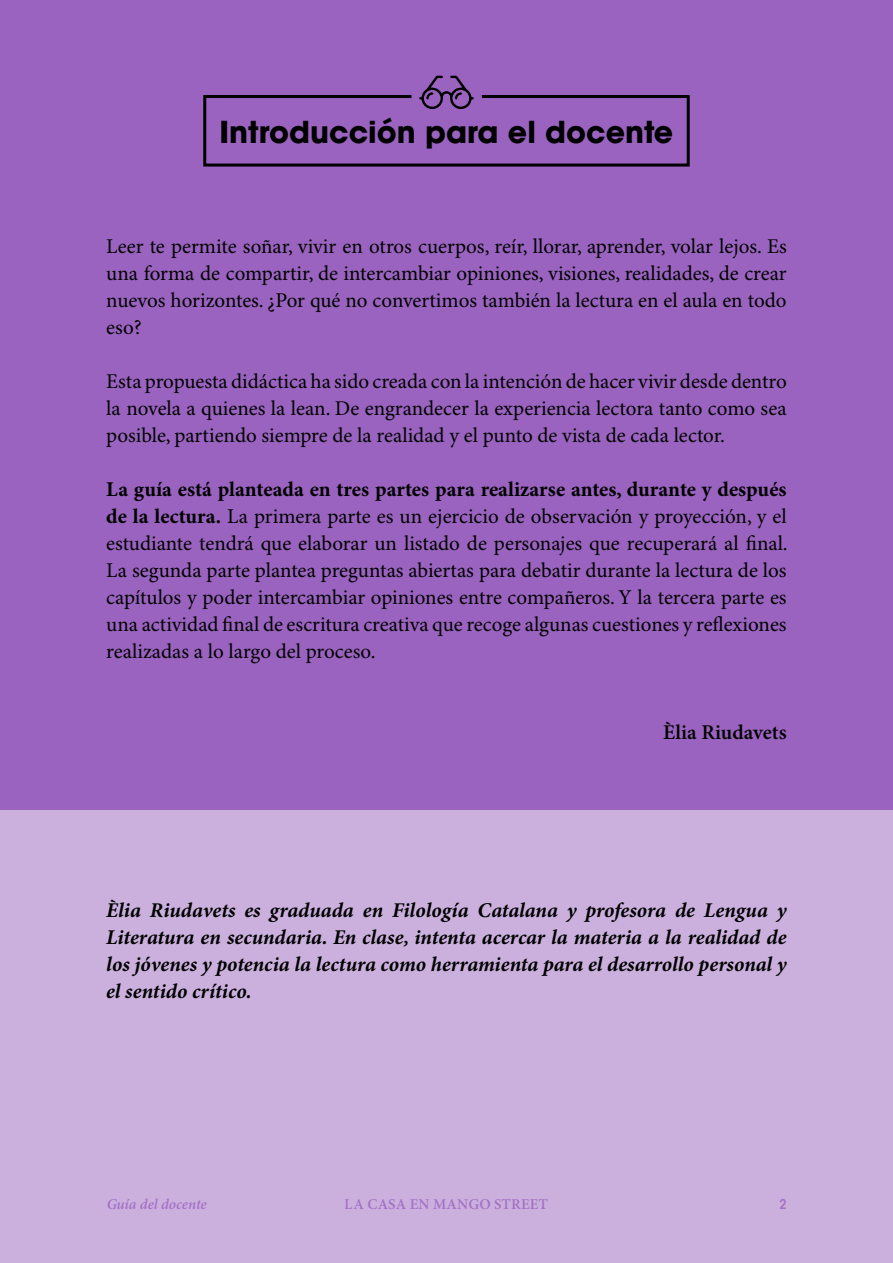
<style>
.page{position:relative;width:893px;height:1263px;background:#9963bf}
.page>*{position:absolute;margin:0;border:0;box-sizing:border-box;transform-origin:0 0}
.t1{font:700 30px "ITC Avant Garde Std";color:#000}
.t2{font:21px/27px "Minion Pro";color:#000;text-align:justify}
.t3{font:italic 700 21px/27px "Minion Pro";color:#000;text-align:justify}
.t4{font:600 21px "Minion Pro";color:#000}
.t5{font:600 15px "Minion Pro";letter-spacing:.01em;color:#9963bf}
.t6{font:italic 600 15px "Minion Pro";letter-spacing:-.005em;color:#9963bf}
.t7{font:600 condensed 13.5px "ITC Avant Garde Std";color:#9963bf}
.s1{font-weight:700}
</style>
<div class="page">
<div style="left:0;top:810px;width:893px;height:453px;background:#cbb0de"></div>
<svg style="left:203px;top:76px;width:487px;height:91px"></svg>
<h1 class="t1" style="left:220px;top:112px;width:455px">Introducción para el docente</h1>
<p class="t2" style="left:106px;top:234px;width:682px">Leer te permite soñar, vivir en otros cuerpos, reír, llorar, aprender, volar lejos. Es una forma de compartir, de intercambiar opiniones, visiones, realidades, de crear nuevos horizontes. ¿Por qué no convertimos también la lectura en el aula en todo eso?</p>
<p class="t2" style="left:106px;top:369px;width:682px">Esta propuesta didáctica ha sido creada con la intención de hacer vivir desde dentro la novela a quienes la lean. De engrandecer la experiencia lectora tanto como sea posible, partiendo siempre de la realidad y el punto de vista de cada lector.</p>
<p class="t2" style="left:106px;top:477px;width:683px"><span class="s1">La guía está planteada en tres partes para realizarse antes, durante y después de la lectura.</span> La primera parte es un ejercicio de observación y proyección, y el estudiante tendrá que elaborar un listado de personajes que recuperará al final.<br>La segunda parte plantea preguntas abiertas para debatir durante la lectura de los capítulos y poder intercambiar opiniones entre compañeros. Y la tercera parte es una actividad final de escritura creativa que recoge algunas cuestiones y reflexiones realizadas a lo largo del proceso.</p>
<p class="t4" style="left:663px;top:720px;width:125px">Èlia Riudavets</p>
<p class="t3" style="left:106px;top:898px;width:682px">Èlia Riudavets es graduada en Filología Catalana y profesora de Lengua y Literatura en secundaria. En clase, intenta acercar la materia a la realidad de los jóvenes y potencia la lectura como herramienta para el desarrollo personal y el sentido crítico.</p>
<p class="t6" style="left:106px;top:1195px;width:102px">Guía del docente</p>
<p class="t5" style="left:345px;top:1195px;width:205px">LA CASA EN MANGO STREET</p>
<p class="t7" style="left:779px;top:1196px;width:9px">2</p>
</div>
